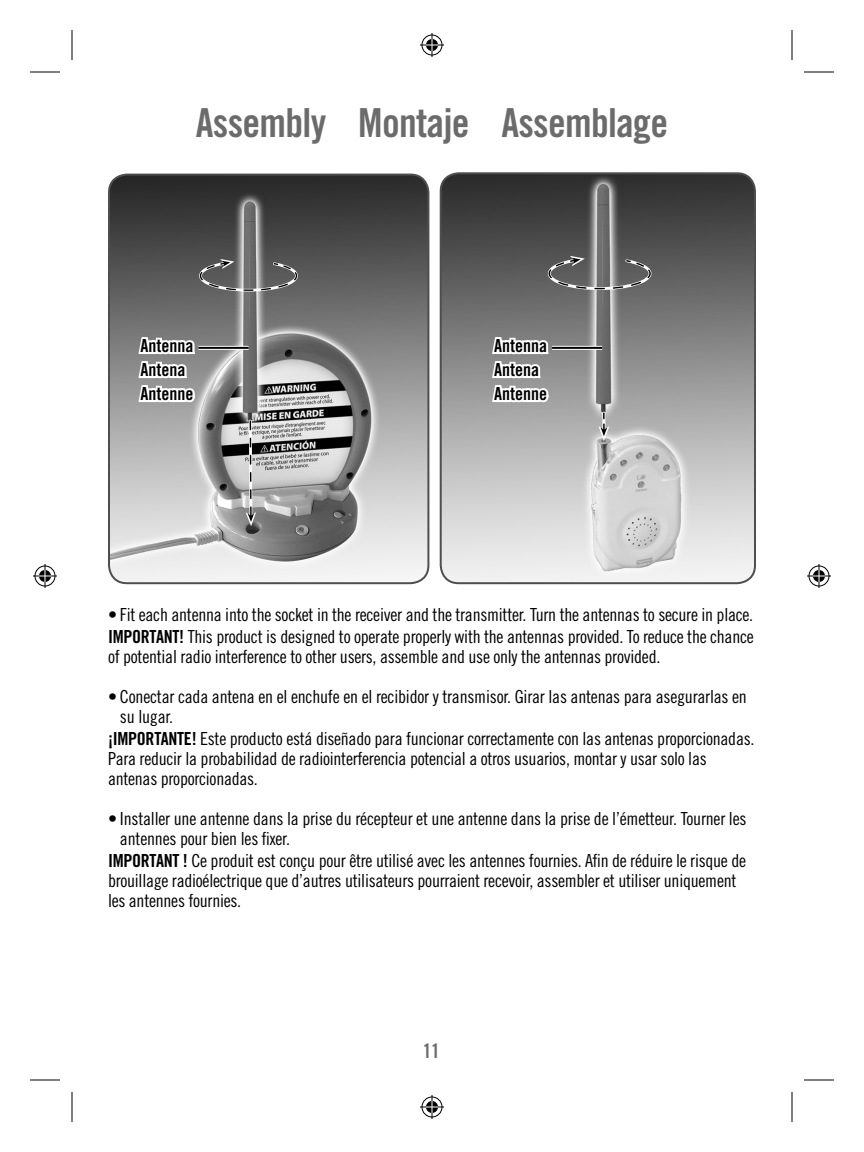
<style>
.page{position:relative;width:864px;height:1152px;background:#fff}
.page>*{position:absolute;margin:0;border:0;box-sizing:border-box;transform-origin:0 0}
.t1{font:40px "Trade Gothic LT Std Bd Cn 20";letter-spacing:-.02em;color:#6b6b6b}
.t2{font:20px "Trade Gothic LT Std Bd Cn 20";color:#6b6b6b}
.t3{font:18px/20px "Trade Gothic LT Std Cn 18";letter-spacing:-.015em;color:#000}
.t4{font:18px/24px "Trade Gothic LT Std Bd Cn 20";color:#000}
.s1{color:#fff}
.s2{font-family:"Trade Gothic LT Std Bd Cn 20"}
</style>
<div class="page">
<img style="left:109px;top:175px;width:319px;height:407px;border-radius:18px">
<div style="left:108px;top:174px;width:321px;height:410px;border:2px solid #4e4e4e;border-radius:18px"></div>
<img style="left:441px;top:173px;width:314px;height:410px;border-radius:18px">
<div style="left:440px;top:172px;width:316px;height:412px;border:2px solid #4e4e4e;border-radius:18px"></div>
<svg style="left:198px;top:259px;width:101px;height:34px;background:#737373"></svg>
<svg style="left:246px;top:421px;width:10px;height:105px"></svg>
<svg style="left:546px;top:256px;width:107px;height:35px;background:#757575"></svg>
<svg style="left:598px;top:413px;width:11px;height:28px"></svg>
<svg style="left:198px;top:346px;width:51px;height:4px"></svg>
<hr style="left:198px;top:347px;width:51px;height:2px;background:#000">
<svg style="left:552px;top:346px;width:50px;height:4px"></svg>
<hr style="left:552px;top:347px;width:50px;height:2px;background:#000">
<hr style="left:30px;top:72px;width:30px;height:1px;background:#000">
<hr style="left:804px;top:72px;width:30px;height:1px;background:#000">
<hr style="left:30px;top:1080px;width:30px;height:1px;background:#000">
<hr style="left:804px;top:1080px;width:30px;height:1px;background:#000">
<hr style="left:72px;top:30px;width:1px;height:30px;background:#000">
<hr style="left:72px;top:1092px;width:1px;height:30px;background:#000">
<hr style="left:792px;top:30px;width:1px;height:30px;background:#000">
<hr style="left:792px;top:1092px;width:1px;height:30px;background:#000">
<svg style="left:420px;top:33px;width:24px;height:24px"></svg>
<svg style="left:420px;top:1095px;width:24px;height:24px"></svg>
<svg style="left:33px;top:564px;width:24px;height:24px"></svg>
<svg style="left:807px;top:564px;width:24px;height:24px"></svg>
<h1 class="t1" style="left:196px;top:108px;width:474px">Assembly Montaje Assemblage</h1>
<p class="t4" style="left:141px;top:335px;width:54px"><span class="s1">A</span>ntenna<br><span class="s1">A</span>ntena<br><span class="s1">A</span>ntenne</p>
<p class="t4" style="left:494px;top:335px;width:54px"><span class="s1">A</span>ntenna<br><span class="s1">A</span>ntena<br><span class="s1">A</span>ntenne</p>
<p class="t3" style="left:108px;top:605px;width:647px;line-height:22px">• Fit each antenna into the socket in the receiver and the transmitter. Turn the antennas to secure in place.<br><span class="s2">IMPORTANT!</span> This product is designed to operate properly with the antennas provided. To reduce the chance</p>
<p class="t3" style="left:108px;top:648px;width:554px">of potential radio interference to other users, assemble and use only the antennas provided.</p>
<p class="t3" style="left:120px;top:688px;width:628px;text-indent:-12px">• Conectar cada antena en el enchufe en el recibidor y transmisor. Girar las antenas para asegurarlas en su lugar.</p>
<p class="t3" style="left:108px;top:730px;width:648px"><span class="s2">¡IMPORTANTE!</span> Este producto está diseñado para funcionar correctamente con las antenas proporcionadas.<br>Para reducir la probabilidad de radiointerferencia potencial a otros usuarios, montar y usar solo las antenas proporcionadas.</p>
<p class="t3" style="left:120px;top:810px;width:628px;text-indent:-12px">• Installer une antenne dans la prise du récepteur et une antenne dans la prise de l’émetteur. Tourner les antennes pour bien les fixer.</p>
<p class="t3" style="left:108px;top:852px;width:640px"><span class="s2">IMPORTANT !</span> Ce produit est conçu pour être utilisé avec les antennes fournies. Afin de réduire le risque de brouillage radioélectrique que d’autres utilisateurs pourraient recevoir, assembler et utiliser uniquement les antennes fournies.</p>
<p class="t2" style="left:423px;top:1044px;width:19px">11</p>
</div>
